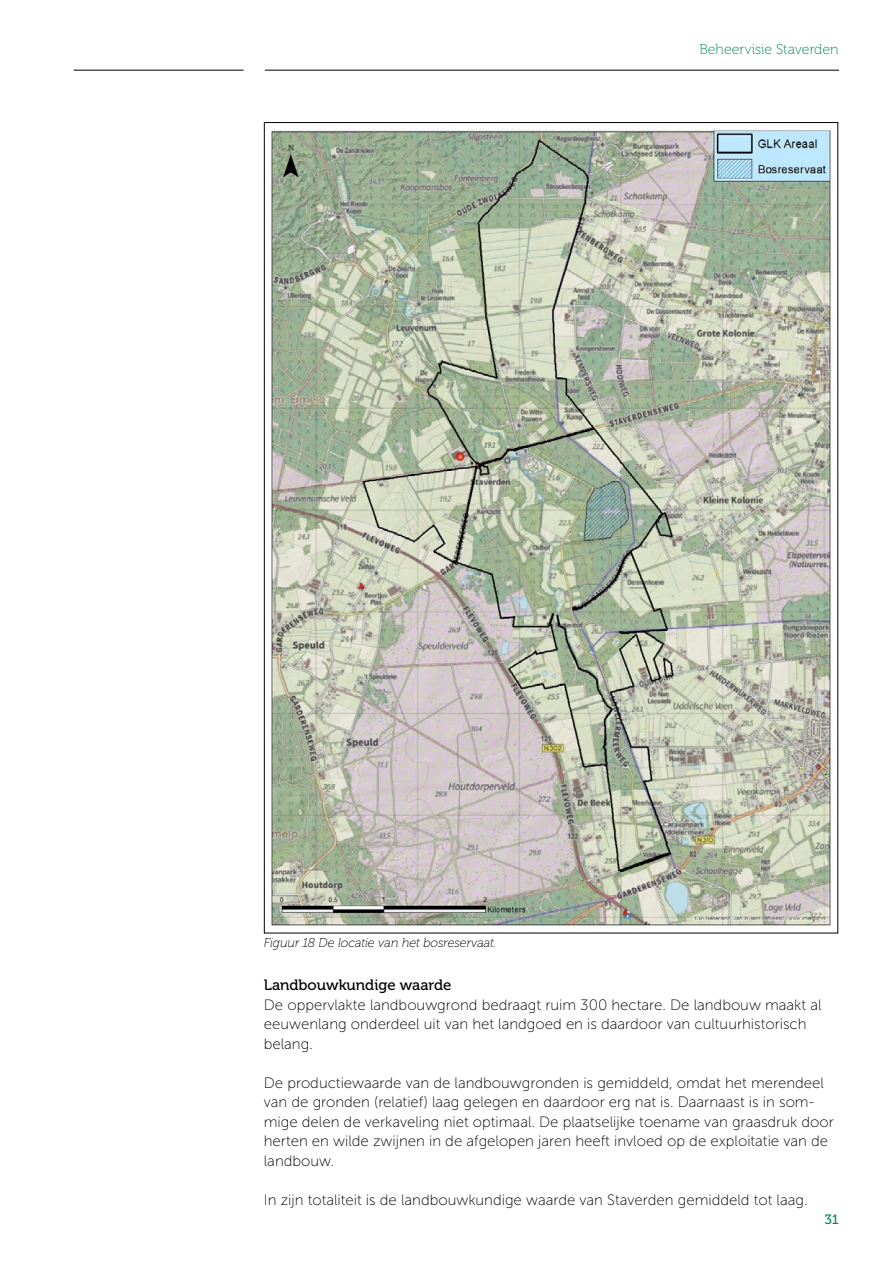
<style>
.page{position:relative;width:893px;height:1263px;background:#fff}
.page>*{position:absolute;margin:0;border:0;box-sizing:border-box;transform-origin:0 0}
.t1{font:15px/19.5px "Museo Sans 100";color:#000}
.t2{font:15px "Museo 500";color:#000}
.t3{font:14.25px "Museo 100";color:#008857}
.t4{font:13.5px "Museo Slab 500";color:#008857}
.t5{font:italic 12.75px "Museo 100";color:#000}
</style>
<div class="page">
<hr style="left:74px;top:70px;width:170px;height:1px;background:#000">
<hr style="left:265px;top:70px;width:574px;height:1px;background:#000">
<img style="left:270px;top:129px;width:562px;height:797px">
<p class="t3" style="left:699px;top:42px;width:141px">Beheervisie Staverden</p>
<p class="t5" style="left:264px;top:936px;width:234px">Figuur 18 De locatie van het bosreservaat.</p>
<p class="t2" style="left:264px;top:977px;width:189px">Landbouwkundige waarde</p>
<p class="t1" style="left:264px;top:995px;width:559px">De oppervlakte landbouwgrond bedraagt ruim 300 hectare. De landbouw maakt al eeuwenlang onderdeel uit van het landgoed en is daardoor van cultuurhistorisch belang.</p>
<p class="t1" style="left:264px;top:1073px;width:571px">De productiewaarde van de landbouwgronden is gemiddeld, omdat het merendeel van de gronden (relatief) laag gelegen en daardoor erg nat is. Daarnaast is in som&shy;mige delen de verkaveling niet optimaal. De plaatselijke toename van graasdruk door herten en wilde zwijnen in de afgelopen jaren heeft invloed op de exploitatie van de landbouw.</p>
<p class="t1" style="left:264px;top:1190px;width:545px">In zijn totaliteit is de landbouwkundige waarde van Staverden gemiddeld tot laag.</p>
<p class="t4" style="left:824px;top:1212px;width:16px">31</p>
</div>
